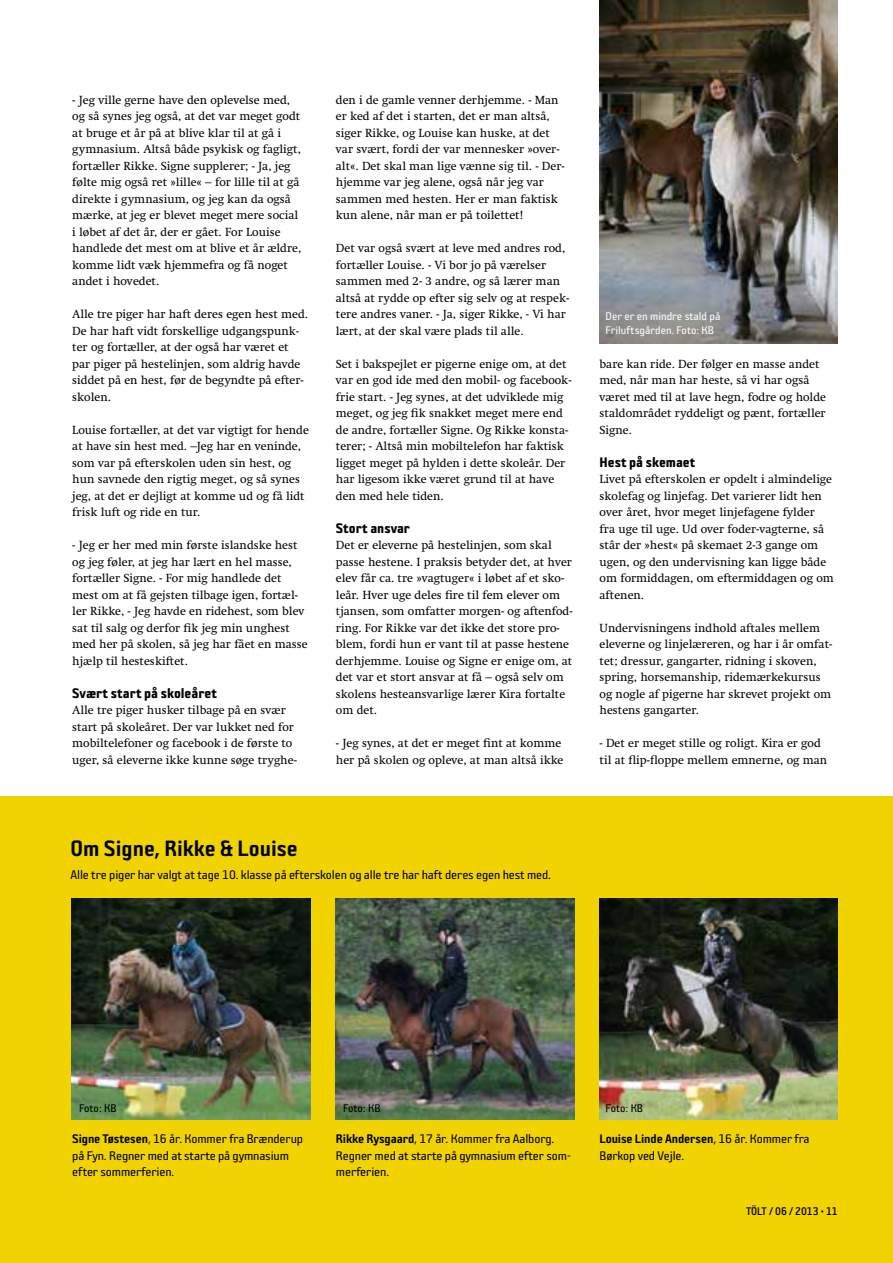
<style>
.page{position:relative;width:893px;height:1263px;background:#fff}
.page>*{position:absolute;margin:0;border:0;box-sizing:border-box;transform-origin:0 0}
.t1{font:24px "Sophisto D Gauge";color:#000}
.t2{font:15px "Sophisto E Gauge";color:#000}
.t3{font:13.5px/16.5px "Sophisto B Gauge";letter-spacing:-.01em;color:#000}
.t4{font:13.5px "Sophisto D Gauge";letter-spacing:-.01em;color:#000}
.t5{font:12px/16.5px "Swift LT Pro";color:#000}
.t6{font:12px/13.5px "Sophisto B Gauge";color:#fff}
.t7{font:12px "Sophisto B Gauge";letter-spacing:-.005em;color:#000}
.t8{font:12px "Sophisto C Gauge";color:#000;scale:.95 1}
.s1{font-family:"Sophisto D Gauge"}
.s2{font-family:"Sophisto B Gauge"}
</style>
<div class="page">
<div style="left:0;top:796px;width:893px;height:467px;background:#f0d300"></div>
<img style="left:600px;top:899px;width:238px;height:221px">
<img style="left:72px;top:899px;width:238px;height:221px">
<img style="left:336px;top:899px;width:239px;height:221px">
<img style="left:600px;top:0;width:238px;height:344px">
<p class="t5" style="left:72px;top:91px;width:230px">- Jeg ville gerne have den oplevelse med, og så synes jeg også, at det var meget godt at bruge et år på at blive klar til at gå i gymnasium. Altså både psykisk og fagligt, fortæller Rikke. Signe supplerer; - Ja, jeg følte mig også ret »lille« – for lille til at gå direkte i gymnasium, og jeg kan da også mærke, at jeg er blevet meget mere social i løbet af det år, der er gået. For Louise handlede det mest om at blive et år ældre, komme lidt væk hjemmefra og få noget andet i hovedet.</p>
<p class="t5" style="left:72px;top:306px;width:237px">Alle tre piger har haft deres egen hest med.<br>De har haft vidt forskellige udgangspunk&shy;ter og fortæller, at der også har været et par piger på hestelinjen, som aldrig havde siddet på en hest, før de begyndte på efter&shy;skolen.</p>
<p class="t5" style="left:72px;top:421px;width:238px">Louise fortæller, at det var vigtigt for hende at have sin hest med. –Jeg har en veninde, som var på efterskolen uden sin hest, og hun savnede den rigtig meget, og så synes jeg, at det er dejligt at komme ud og få lidt frisk luft og ride en tur.</p>
<p class="t5" style="left:72px;top:537px;width:237px">- Jeg er her med min første islandske hest og jeg føler, at jeg har lært en hel masse, fortæller Signe. - For mig handlede det mest om at få gejsten tilbage igen, fortæl&shy;ler Rikke, - Jeg havde en ridehest, som blev sat til salg og derfor fik jeg min unghest med her på skolen, så jeg har fået en masse hjælp til hesteskiftet.</p>
<p class="t2" style="left:72px;top:684px;width:146px">Svært start på skoleåret</p>
<p class="t5" style="left:72px;top:702px;width:226px">Alle tre piger husker tilbage på en svær start på skoleåret. Der var lukket ned for mobiltelefoner og facebook i de første to uger, så eleverne ikke kunne søge tryghe-</p>
<p class="t5" style="left:336px;top:91px;width:230px">den i de gamle venner derhjemme. - Man er ked af det i starten, det er man altså, siger Rikke, og Louise kan huske, at det var svært, fordi der var mennesker »over&shy;alt«. Det skal man lige vænne sig til. - Der&shy;hjemme var jeg alene, også når jeg var sammen med hesten. Her er man faktisk kun alene, når man er på toilettet!</p>
<p class="t5" style="left:336px;top:240px;width:235px">Det var også svært at leve med andres rod, fortæller Louise. - Vi bor jo på værelser sammen med 2- 3 andre, og så lærer man altså at rydde op efter sig selv og at respek&shy;tere andres vaner. - Ja, siger Rikke, - Vi har lært, at der skal være plads til alle.</p>
<p class="t5" style="left:336px;top:355px;width:237px">Set i bakspejlet er pigerne enige om, at det var en god ide med den mobil- og facebook&shy;frie start. - Jeg synes, at det udviklede mig meget, og jeg fik snakket meget mere end de andre, fortæller Signe. Og Rikke konsta&shy;terer; - Altså min mobiltelefon har faktisk ligget meget på hylden i dette skoleår. Der har ligesom ikke været grund til at have den med hele tiden.</p>
<p class="t2" style="left:336px;top:519px;width:76px">Stort ansvar</p>
<p class="t5" style="left:336px;top:537px;width:238px">Det er eleverne på hestelinjen, som skal passe hestene. I praksis betyder det, at hver elev får ca. tre »vagtuger« i løbet af et sko&shy;leår. Hver uge deles fire til fem elever om tjansen, som omfatter morgen- og aftenfod&shy;ring. For Rikke var det ikke det store pro&shy;blem, fordi hun er vant til at passe hestene derhjemme. Louise og Signe er enige om, at det var et stort ansvar at få – også selv om skolens hesteansvarlige lærer Kira fortalte om det.</p>
<p class="t5" style="left:336px;top:735px;width:229px">- Jeg synes, at det er meget fint at komme her på skolen og opleve, at man altså ikke</p>
<p class="t6" style="left:606px;top:309px;width:116px">Der er en mindre stald på<br>Friluftsgården. Foto: KB</p>
<p class="t5" style="left:600px;top:355px;width:228px">bare kan ride. Der følger en masse andet med, når man har heste, så vi har også været med til at lave hegn, fodre og holde staldområdet ryddeligt og pænt, fortæller Signe.</p>
<p class="t2" style="left:600px;top:453px;width:97px">Hest på skemaet</p>
<p class="t5" style="left:600px;top:471px;width:236px">Livet på efterskolen er opdelt i almindelige skolefag og linjefag. Det varierer lidt hen over året, hvor meget linjefagene fylder<br>fra uge til uge. Ud over foder-vagterne, så står der »hest« på skemaet 2-3 gange om ugen, og den undervisning kan ligge både om formiddagen, om eftermiddagen og om aftenen.</p>
<p class="t5" style="left:600px;top:619px;width:234px">Undervisningens indhold aftales mellem eleverne og linjelæreren, og har i år omfat&shy;tet; dressur, gangarter, ridning i skoven, spring, horsemanship, ridemærkekursus og nogle af pigerne har skrevet projekt om hestens gangarter.</p>
<p class="t5" style="left:600px;top:735px;width:229px">- Det er meget stille og roligt. Kira er god til at flip-floppe mellem emnerne, og man</p>
<h1 class="t1" style="left:71px;top:835px;width:229px">Om Signe, Rikke &amp; Louise</h1>
<p class="t3" style="left:71px;top:866px;width:482px">Alle tre piger har valgt at tage 10. klasse på efterskolen og alle tre har haft deres egen hest med.</p>
<p class="t7" style="left:79px;top:1102px;width:39px">Foto: KB</p>
<p class="t7" style="left:343px;top:1102px;width:39px">Foto: KB</p>
<p class="t7" style="left:606px;top:1102px;width:39px">Foto: KB</p>
<p class="t3" style="left:72px;top:1130px;width:232px"><span class="s1">Signe Tøstesen</span>, 16 år. Kommer fra Brænderup på Fyn. Regner med at starte på gymnasium efter sommerferien.</p>
<p class="t3" style="left:336px;top:1130px;width:236px"><span class="s1">Rikke Rysgaard</span>, 17 år. Kommer fra Aalborg.<br>Regner med at starte på gymnasium efter som&shy;merferien.</p>
<p class="t4" style="left:600px;top:1131px;width:212px">Louise Linde Andersen<span class="s2">, 16 år. Kommer fra</span></p>
<p class="t3" style="left:600px;top:1147px;width:86px">Børkop ved Vejle.</p>
<p class="t8" style="left:746px;top:1204px;width:98px">TÖLT / 06 / 2013 • 11</p>
</div>
